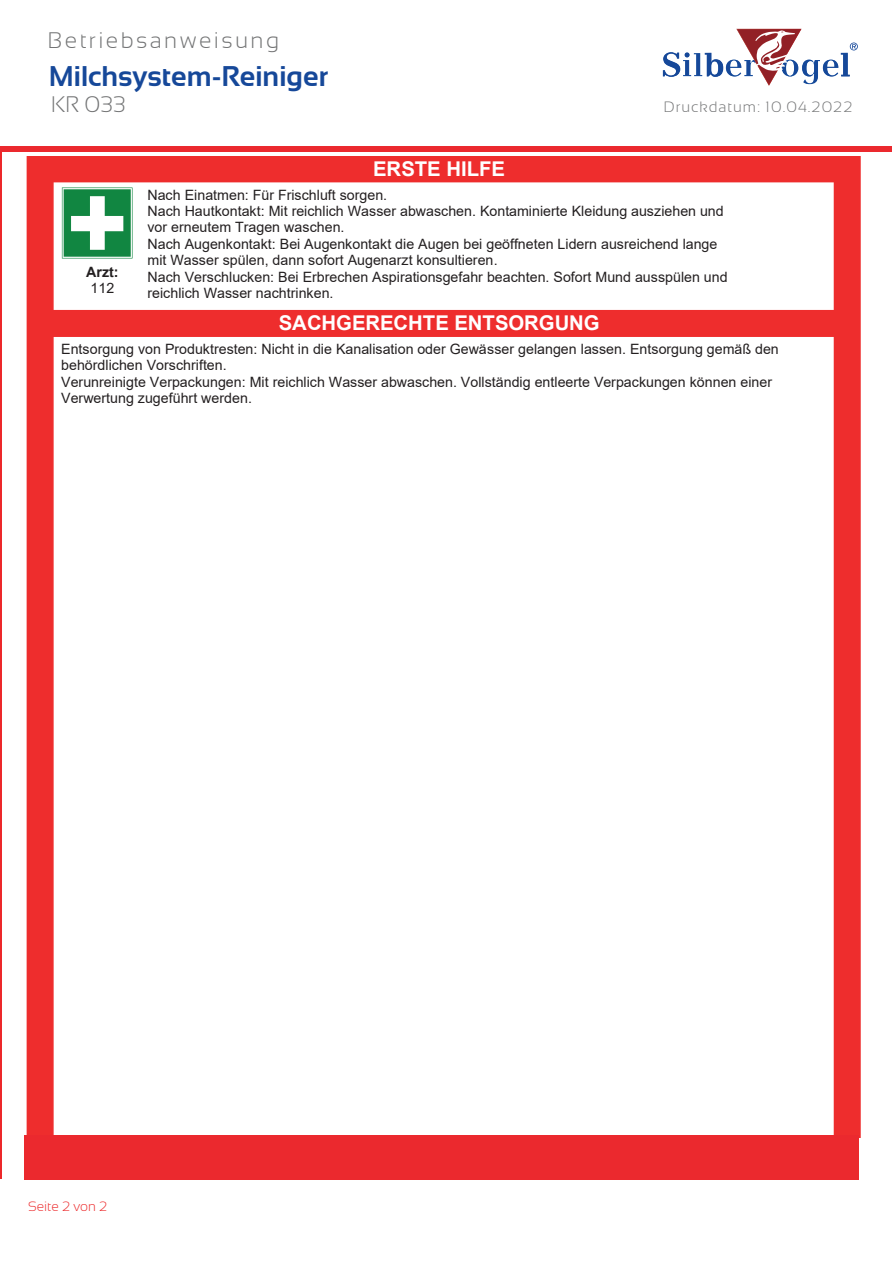
<style>
.page{position:relative;width:893px;height:1263px;background:#fff}
.page>*{position:absolute;margin:0;border:0;box-sizing:border-box;transform-origin:0 0}
.t1{font:700 28.5px "Sansation";color:#164899}
.t2{font:300 22.5px "Sansation";letter-spacing:.11em;color:#727374}
.t3{font:700 20.4px "Arial";color:#fff}
.t4{font:300 15px "Sansation";letter-spacing:.07em;color:#727374}
.t5{font:14.25px/16.4px "Arial";color:#231f20}
.t6{font:700 14.25px "Arial";color:#231f20}
.t7{font:300 13.5px "Sansation";color:#ec282a}
</style>
<div class="page">
<div style="left:834px;top:52px;width:27px;height:1156px;background:#ee2d2d;border:2px solid #ee2d2d"></div>
<div style="left:27px;top:52px;width:27px;height:1156px;background:#ee2d2d;border:2px solid #ee2d2d"></div>
<div style="left:47px;top:156px;width:788px;height:26px;background:#ee2d2d"></div>
<div style="left:42px;top:310px;width:808px;height:27px;background:#ee2d2d"></div>
<img style="left:61px;top:187px;width:72px;height:72px">
<div style="left:1px;top:1px;width:891px;height:155px;background:#fff"></div>
<svg style="left:663px;top:29px;width:195px;height:57px"></svg>
<div style="left:0;top:1138px;width:890px;height:125px;background:#fff"></div>
<div style="left:24px;top:1134px;width:835px;height:45px;background:#eb292e"></div>
<hr style="left:0;top:147px;width:2px;height:1031px;background:#ec282a">
<div style="left:0;top:146px;width:892px;height:5px;background:#eb292e"></div>
<h2 class="t2" style="left:48px;top:28px;width:233px">Betriebsanweisung</h2>
<h1 class="t1" style="left:49px;top:60px;width:281px">Milchsystem-Reiniger</h1>
<h2 class="t2" style="left:51px;top:92px;width:76px">KR 033</h2>
<h3 class="t3" style="left:373px;top:154px;width:133px">ERSTE HILFE</h3>
<p class="t4" style="left:664px;top:99px;width:190px">Druckdatum: 10.04.2022</p>
<p class="t6" style="left:86px;top:262px;width:34px">Arzt:</p>
<p class="t5" style="left:91px;top:280px;width:25px">112</p>
<p class="t5" style="left:147px;top:186px;width:582px">Nach Einatmen: Für Frischluft sorgen.<br>Nach Hautkontakt: Mit reichlich Wasser abwaschen. Kontaminierte Kleidung ausziehen und vor erneutem Tragen waschen.<br>Nach Augenkontakt: Bei Augenkontakt die Augen bei geöffneten Lidern ausreichend lange mit Wasser spülen, dann sofort Augenarzt konsultieren.<br>Nach Verschlucken: Bei Erbrechen Aspirationsgefahr beachten. Sofort Mund ausspülen und reichlich Wasser nachtrinken.</p>
<h3 class="t3" style="left:279px;top:308px;width:322px">SACHGERECHTE ENTSORGUNG</h3>
<p class="t5" style="left:61px;top:340px;width:719px">Entsorgung von Produktresten: Nicht in die Kanalisation oder Gewässer gelangen lassen. Entsorgung gemäß den behördlichen Vorschriften.<br>Verunreinigte Verpackungen: Mit reichlich Wasser abwaschen. Vollständig entleerte Verpackungen können einer Verwertung zugeführt werden.</p>
<p class="t7" style="left:28px;top:1199px;width:81px">Seite 2 von 2</p>
</div>
